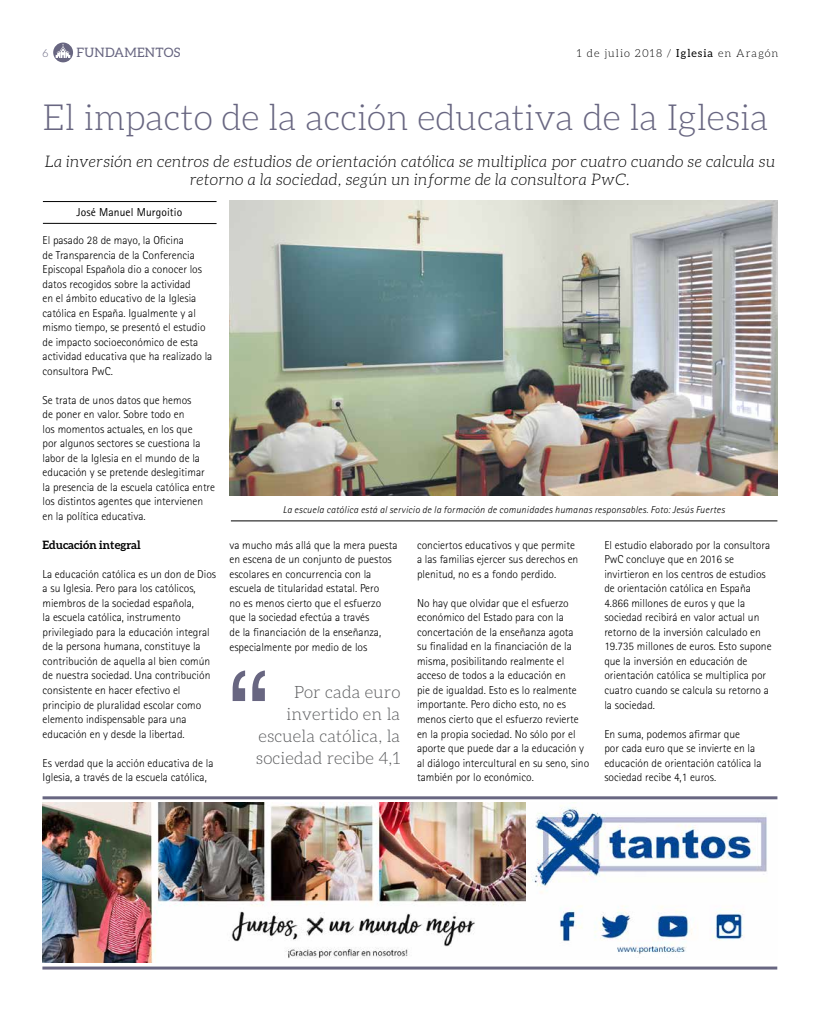
<style>
.page{position:relative;width:820px;height:1021px;background:#fff}
.page>*{position:absolute;margin:0;border:0;box-sizing:border-box;transform-origin:0 0}
.t1{font:120px "Helvetica";color:#686681}
.t2{font:300 36px "Aleo";color:#686681}
.t3{font:300 17px/22px "Aleo";letter-spacing:.01em;color:#58595b;text-align:right}
.t4{font:italic 300 16px/18px "Aleo";letter-spacing:.025em;color:#000;text-align:center}
.t5{font:13px "Aleo";letter-spacing:.02em;color:#686681}
.t6{font:300 11.5px/14.5px "Rotis Sans Serif";color:#000}
.t7{font:11.5px "Rotis Sans Serif";letter-spacing:.01em;color:#000}
.t8{font:700 11.5px "Aleo";color:#000}
.t9{font:300 11px "Aleo";letter-spacing:.1em;color:#000}
.t10{font:300 11px "Aleo";color:#686681}
.t11{font:italic 300 10px "Rotis Sans Serif";letter-spacing:.025em;color:#000}
.s1{font-weight:400}
</style>
<div class="page">
<svg style="left:53px;top:43px;width:20px;height:19px"></svg>
<hr style="left:43px;top:201px;width:173px;height:1px;background:#000">
<hr style="left:43px;top:223px;width:173px;height:1px;background:#000">
<img style="left:230px;top:201px;width:547px;height:294px">
<hr style="left:231px;top:520px;width:546px;height:1px;background:#000">
<hr style="left:43px;top:796px;width:734px;height:3px;background:#686681">
<img style="left:43px;top:802px;width:724px;height:161px">
<hr style="left:42px;top:966px;width:735px;height:3px;background:#686681">
<p class="t10" style="left:43px;top:48px;width:7px">6</p>
<p class="t5" style="left:77px;top:45px;width:105px">FUNDAMENTOS</p>
<p class="t9" style="left:576px;top:47px;width:203px">1 de julio 2018 / <span class="s1">Iglesia</span> en Aragón</p>
<h2 class="t2" style="left:43px;top:98px;width:727px">El impacto de la acción educativa de la Iglesia</h2>
<h3 class="t4" style="left:45px;top:152px;width:731px">La inversión en centros de estudios de orientación católica se multiplica por cuatro cuando se calcula su retorno a la sociedad, según un informe de la consultora PwC.</h3>
<p class="t7" style="left:77px;top:205px;width:107px">José Manuel Murgoitio</p>
<p class="t6" style="left:43px;top:233px;width:171px">El pasado 28 de mayo, la Oficina<br>de Transparencia de la Conferencia Episcopal Española dio a conocer los datos recogidos sobre la actividad<br>en el ámbito educativo de la Iglesia católica en España. Igualmente y al mismo tiempo, se presentó el estudio de impacto socioeconómico de esta actividad educativa que ha realizado la consultora PwC.</p>
<p class="t6" style="left:43px;top:392px;width:174px">Se trata de unos datos que hemos<br>de poner en valor. Sobre todo en<br>los momentos actuales, en los que<br>por algunos sectores se cuestiona la labor de la Iglesia en el mundo de la educación y se pretende deslegitimar la presencia de la escuela católica entre los distintos agentes que intervienen en la política educativa.</p>
<p class="t8" style="left:43px;top:538px;width:100px">Educación integral</p>
<p class="t6" style="left:43px;top:567px;width:175px">La educación católica es un don de Dios a su Iglesia. Pero para los católicos, miembros de la sociedad española,<br>la escuela católica, instrumento privilegiado para la educación integral de la persona humana, constituye la contribución de aquella al bien común de nuestra sociedad. Una contribución consistente en hacer efectivo el principio de pluralidad escolar como elemento indispensable para una educación en y desde la libertad.</p>
<p class="t6" style="left:43px;top:755px;width:172px">Es verdad que la acción educativa de la<br>Iglesia, a través de la escuela católica,</p>
<p class="t11" style="left:283px;top:503px;width:443px">La escuela católica está al servicio de la formación de comunidades humanas responsables. Foto: Jesús Fuertes</p>
<p class="t6" style="left:417px;top:537px;width:163px">conciertos educativos y que permite a las familias ejercer sus derechos en plenitud, no es a fondo perdido.</p>
<p class="t6" style="left:417px;top:595px;width:174px">No hay que olvidar que el esfuerzo económico del Estado para con la concertación de la enseñanza agota<br>su finalidad en la financiación de la misma, posibilitando realmente el acceso de todos a la educación en<br>pie de igualdad. Esto es lo realmente importante. Pero dicho esto, no es menos cierto que el esfuerzo revierte en la propia sociedad. No sólo por el aporte que puede dar a la educación y al diálogo intercultural en su seno, sino también por lo económico.</p>
<p class="t6" style="left:604px;top:538px;width:169px">El estudio elaborado por la consultora PwC concluye que en 2016 se invirtieron en los centros de estudios de orientación católica en España 4.866 millones de euros y que la sociedad recibirá en valor actual un retorno de la inversión calculado en 19.735 millones de euros. Esto supone que la inversión en educación de orientación católica se multiplica por cuatro cuando se calcula su retorno a la sociedad.</p>
<p class="t6" style="left:604px;top:726px;width:159px">En suma, podemos afirmar que<br>por cada euro que se invierte en la educación de orientación católica la sociedad recibe 4,1 euros.</p>
<p class="t6" style="left:229px;top:538px;width:169px">va mucho más allá que la mera puesta en escena de un conjunto de puestos escolares en concurrencia con la escuela de titularidad estatal. Pero<br>no es menos cierto que el esfuerzo que la sociedad efectúa a través<br>de la financiación de la enseñanza, especialmente por medio de los</p>
<h1 class="t1" style="left:228px;top:622px;width:41px">“</h1>
<h3 class="t3" style="left:258px;top:681px;width:143px">Por cada euro invertido en la escuela católica, la</h3>
<h3 class="t3" style="left:256px;top:747px;width:146px">sociedad recibe 4,1</h3>
</div>
